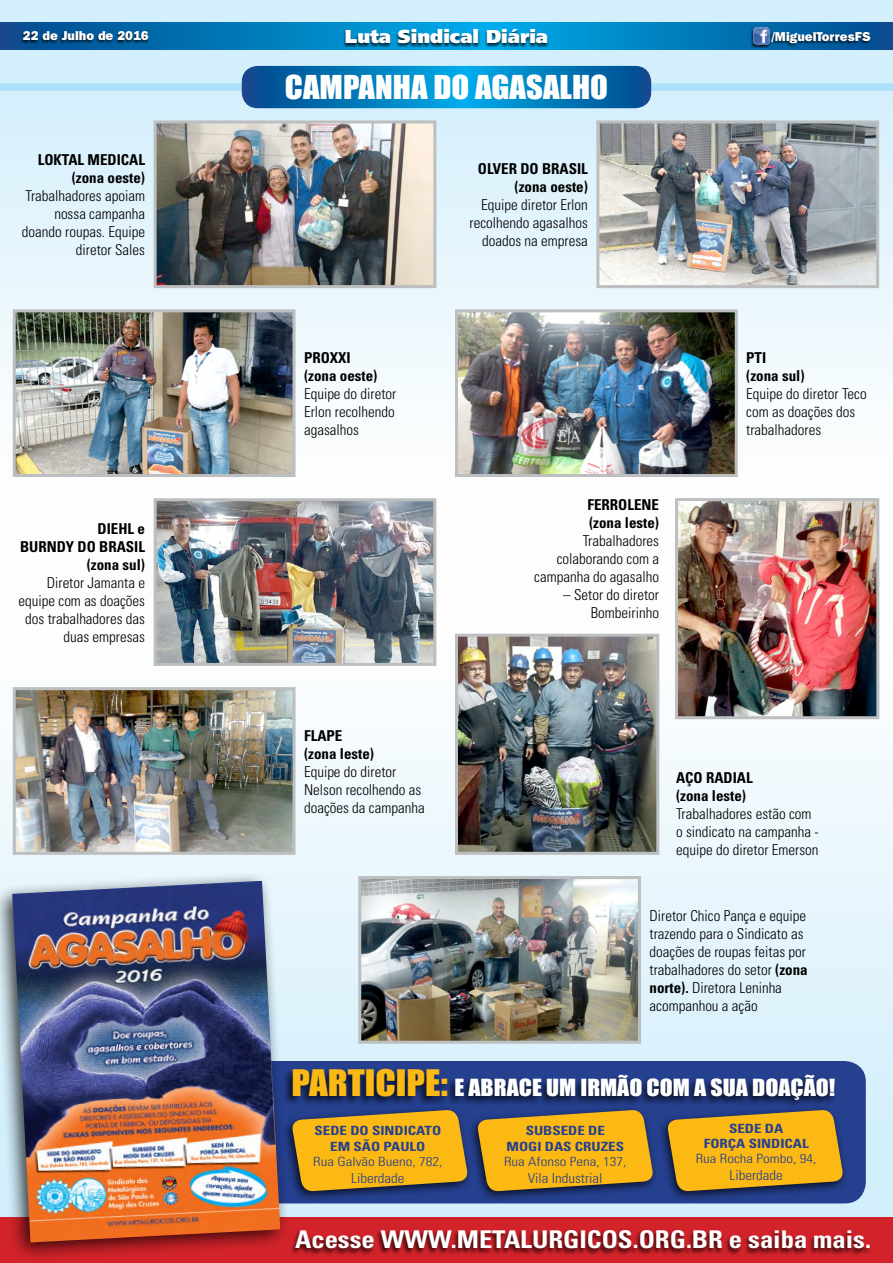
<style>
.page{position:relative;width:893px;height:1263px;background:#fff}
.page>*{position:absolute;margin:0;border:0;box-sizing:border-box;transform-origin:0 0}
.t1{font:30.15px "Impact";color:#fff;scale:1.08 1}
.t2{font:700 condensed 24.45px "Univers";color:#fff;scale:1.09 1}
.t3{font:21.75px "Impact";color:#fff;scale:1.1 1}
.t4{font:900 18.75px "Frutiger";color:#fff}
.t5{font:300 condensed 15px/18px "Univers";color:#000;text-align:right}
.t6{font:700 condensed 15px/18px "Univers";color:#000}
.t7{font:300 condensed 13.8px "Univers";color:#25408f;scale:1.08 1}
.t8{font:700 condensed 12.75px/15.3px "Univers";color:#25408f;text-align:center;scale:1.18 1}
.t9{font:300 condensed 12.75px "Univers";color:#25408f;scale:1.18 1}
.t10{font:800 12.75px "Franklin Gothic IT Cby BT";color:#fff}
.s1{font-weight:700}
.s2{font-size:33.6px;color:#fdb913}
</style>
<div class="page">
<svg style="left:0;top:0;width:893px;height:431px"></svg>
<div style="left:0;top:431px;width:893px;height:832px;background:linear-gradient(to bottom,#fffffe,#ceecfb)"></div>
<svg style="left:0;top:22px;width:893px;height:27px;background:#0179b8"></svg>
<div style="left:343px;top:29px;width:204px;height:17px;background:#000;opacity:.75"></div>
<div style="left:20px;top:30px;width:129px;height:14px;background:#000;opacity:.75"></div>
<div style="left:768px;top:31px;width:103px;height:15px;background:#000;opacity:.75"></div>
<div style="left:750px;top:27px;width:20px;height:21px;background:#000;opacity:.75"></div>
<img style="left:753px;top:28px;width:17px;height:16px">
<div style="left:0;top:83px;width:893px;height:8px;background:#abe1fa"></div>
<svg style="left:242px;top:66px;width:409px;height:42px;background:#037bba"></svg>
<div style="left:44px;top:1061px;width:822px;height:142px;background:#25408f;border-radius:21px"></div>
<div style="left:282px;top:1104px;width:191px;height:98px;background:#000;opacity:.75"></div>
<div style="left:467px;top:1104px;width:191px;height:98px;background:#000;opacity:.75"></div>
<svg style="left:290px;top:1110px;width:367px;height:82px;background:#ce9d27"></svg>
<div style="left:657px;top:1104px;width:191px;height:98px;background:#000;opacity:.75"></div>
<svg style="left:664px;top:1109px;width:183px;height:83px;background:#ce9d27"></svg>
<div style="left:282px;top:1067px;width:555px;height:43px;background:#000;opacity:.75"></div>
<div style="left:0;top:1217px;width:893px;height:46px;background:#d2232a"></div>
<div style="left:289px;top:1229px;width:581px;height:26px;background:#000;opacity:.75"></div>
<div style="left:0;top:870px;width:290px;height:392px;background:#000;opacity:.75"></div>
<img style="left:12px;top:881px;width:268px;height:361px">
<img style="left:362px;top:880px;width:275px;height:160px">
<div style="left:358px;top:876px;width:283px;height:168px;border:3px solid #bcbec0"></div>
<img style="left:158px;top:124px;width:274px;height:160px">
<div style="left:154px;top:120px;width:282px;height:168px;border:3px solid #bcbec0"></div>
<img style="left:600px;top:124px;width:275px;height:160px">
<div style="left:596px;top:120px;width:283px;height:168px;border:3px solid #bcbec0"></div>
<img style="left:158px;top:502px;width:274px;height:160px">
<div style="left:154px;top:498px;width:282px;height:168px;border:3px solid #bcbec0"></div>
<img style="left:679px;top:502px;width:196px;height:213px">
<div style="left:675px;top:498px;width:204px;height:221px;border:3px solid #bcbec0"></div>
<img style="left:17px;top:313px;width:274px;height:160px">
<div style="left:13px;top:309px;width:282px;height:168px;border:3px solid #bcbec0"></div>
<img style="left:459px;top:313px;width:275px;height:160px">
<div style="left:455px;top:309px;width:283px;height:168px;border:3px solid #bcbec0"></div>
<img style="left:459px;top:638px;width:196px;height:213px">
<div style="left:455px;top:634px;width:204px;height:221px;border:3px solid #bcbec0"></div>
<img style="left:17px;top:691px;width:274px;height:160px">
<div style="left:13px;top:687px;width:282px;height:168px;border:3px solid #bcbec0"></div>
<p class="t10" style="left:23px;top:28px;width:127px">22 de Julho de 2016</p>
<p class="t4" style="left:345px;top:25px;width:205px">Luta Sindical Diária</p>
<p class="t10" style="left:771px;top:28px;width:101px">/MiguelTorresFS</p>
<h1 class="t1" style="left:285px;top:64px;width:301px">CAMPANHA DO AGASALHO</h1>
<p class="t6" style="left:38px;top:150px;width:109px;text-align:right">LOKTAL MEDICAL (zona oeste)</p>
<p class="t5" style="left:22px;top:187px;width:125px">Trabalhadores apoiam nossa campanha doando roupas. Equipe diretor Sales</p>
<p class="t6" style="left:20px;top:519px;width:127px;text-align:right">DIEHL e<br>BURNDY DO BRASIL (zona sul)</p>
<p class="t5" style="left:19px;top:573px;width:128px">Diretor Jamanta e equipe com as doações dos trabalhadores das duas empresas</p>
<p class="t6" style="left:304px;top:348px;width:75px">PROXXI (zona oeste)</p>
<p class="t5" style="left:304px;top:384px;width:94px;text-align:justify">Equipe do diretor Erlon recolhendo agasalhos</p>
<p class="t6" style="left:304px;top:726px;width:72px">FLAPE (zona leste)</p>
<p class="t5" style="left:304px;top:762px;width:122px;text-align:left">Equipe do diretor<br>Nelson recolhendo as doações da campanha</p>
<p class="t6" style="left:478px;top:159px;width:111px;text-align:right">OLVER DO BRASIL (zona oeste)</p>
<p class="t5" style="left:470px;top:196px;width:120px">Equipe diretor Erlon recolhendo agasalhos doados na empresa</p>
<p class="t6" style="left:587px;top:495px;width:73px">FERROLENE (zona leste)</p>
<p class="t5" style="left:534px;top:531px;width:126px">Trabalhadores colaborando com a campanha do agasalho</p>
<p class="t5" style="left:563px;top:585px;width:97px">– Setor do diretor<br>Bombeirinho</p>
<p class="t6" style="left:746px;top:348px;width:60px">PTI<br>(zona sul)</p>
<p class="t5" style="left:746px;top:384px;width:122px;text-align:left">Equipe do diretor Teco com as doações dos trabalhadores</p>
<p class="t6" style="left:676px;top:768px;width:78px">AÇO RADIAL (zona leste)</p>
<p class="t5" style="left:676px;top:804px;width:144px;text-align:left">Trabalhadores estão com o sindicato na campanha - equipe do diretor Emerson</p>
<p class="t5" style="left:649px;top:906px;width:160px;text-align:left">Diretor Chico Pança e equipe trazendo para o Sindicato as doações de roupas feitas por trabalhadores do setor <span class="s1">(zona norte).</span> Diretora Leninha acompanhou a ação</p>
<h3 class="t3" style="left:292px;top:1070px;width:496px"><span class="s2">PARTICIPE:</span> E ABRACE UM IRMÃO COM A SUA DOAÇÃO!</h3>
<p class="t8" style="left:315px;top:1123px;width:109px">SEDE DO SINDICATO<br>EM SÃO PAULO</p>
<p class="t9" style="left:313px;top:1154px;width:111px">Rua Galvão Bueno, 782,</p>
<p class="t7" style="left:351px;top:1169px;width:51px">Liberdade</p>
<p class="t8" style="left:506px;top:1123px;width:101px">SUBSEDE DE<br>MOGI DAS CRUZES</p>
<p class="t9" style="left:504px;top:1154px;width:105px">Rua Afonso Pena, 137,</p>
<p class="t7" style="left:528px;top:1169px;width:71px">Vila Industrial</p>
<p class="t8" style="left:704px;top:1120px;width:90px">SEDE DA<br>FORÇA SINDICAL</p>
<p class="t9" style="left:696px;top:1151px;width:104px">Rua Rocha Pombo, 94,</p>
<p class="t7" style="left:729px;top:1167px;width:51px">Liberdade</p>
<h2 class="t2" style="left:295px;top:1225px;width:530px">Acesse WWW.METALURGICOS.ORG.BR e saiba mais.</h2>
</div>
